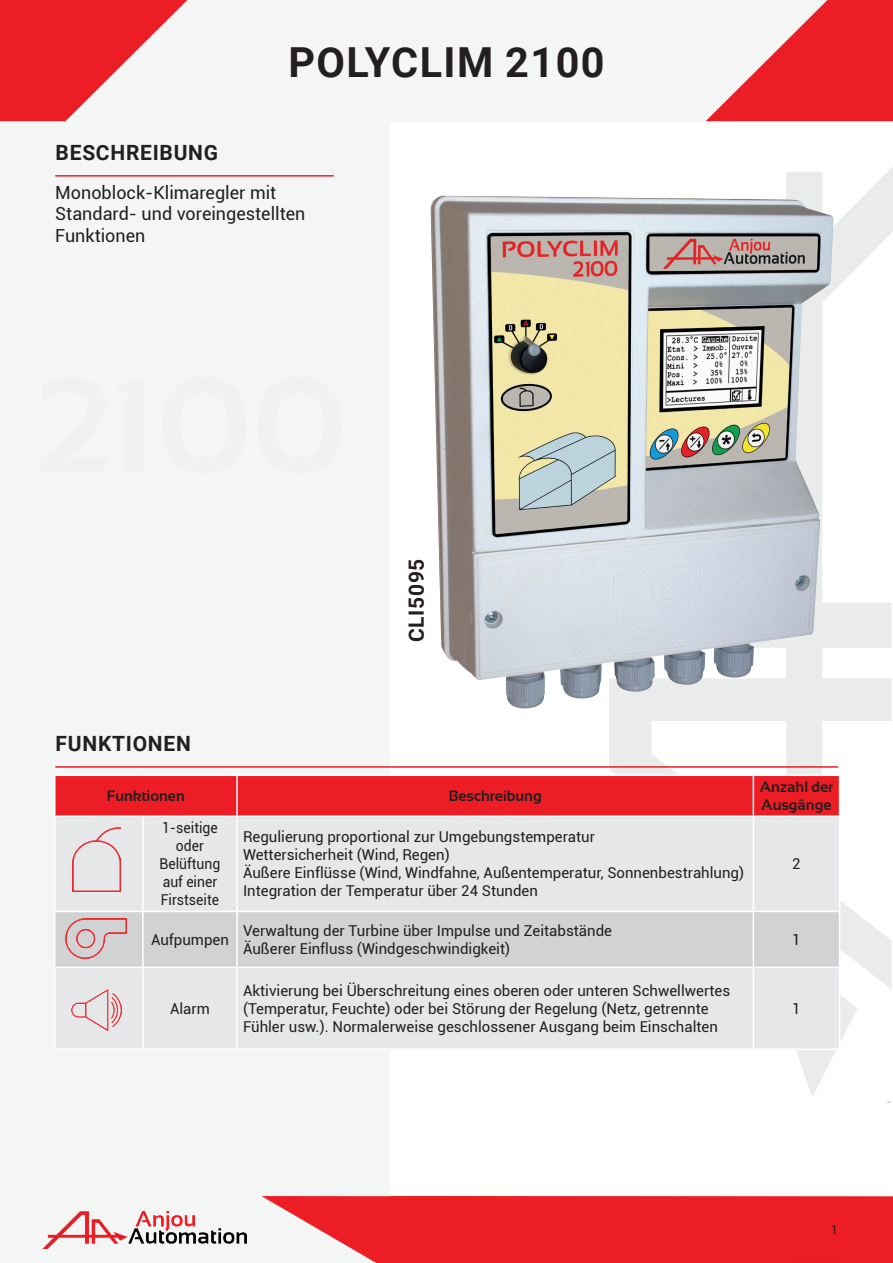
<style>
.page{position:relative;width:893px;height:1263px;background:#fff}
.page>*{position:absolute;margin:0;border:0;box-sizing:border-box;transform-origin:0 0}
.t1{font:700 41.4px "Roboto";letter-spacing:.035em;color:#231f20}
.t2{font:700 21px "Roboto";letter-spacing:.035em;color:#231f20}
.t3{font:18px/21.6px "Roboto";color:#231f20}
.t4{font:15px/18px "Roboto";color:#231f20}
.t5{font:15px/18px "Roboto";color:#231f20;text-align:center;scale:.93 1}
.t6{font:700 15px/18px "Sansation";color:#231f20}
.t7{font:12px "Minion Pro";color:#231f20}
</style>
<div class="page">
<div style="left:0;top:0;width:389px;height:1263px;background:#f4f5f5"></div>
<div style="left:0;top:0;width:893px;height:121px;background:#f4f5f5"></div>
<svg style="left:0;top:0;width:187px;height:121px"></svg>
<svg style="left:706px;top:0;width:187px;height:121px"></svg>
<svg style="left:261px;top:1196px;width:632px;height:67px;background:#ec3138"></svg>
<svg style="left:609px;top:167px;width:284px;height:930px"></svg>
<hr style="left:55px;top:175px;width:279px;height:2px;background:#ec1d25">
<hr style="left:55px;top:766px;width:783px;height:2px;background:#ec1d25">
<div style="left:56px;top:776px;width:783px;height:39px;background:#ec1d25"></div>
<div style="left:56px;top:817px;width:783px;height:231px;background:#e6e7e9"></div>
<div style="left:56px;top:912px;width:783px;height:55px;background:#d1d2d4"></div>
<hr style="left:236px;top:776px;width:2px;height:39px;background:#fff">
<hr style="left:237px;top:774px;width:516px;height:2px;background:#fff">
<hr style="left:753px;top:774px;width:87px;height:2px;background:#fff">
<hr style="left:753px;top:776px;width:1px;height:39px;background:#fff">
<hr style="left:839px;top:776px;width:1px;height:39px;background:#fff">
<hr style="left:237px;top:815px;width:516px;height:2px;background:#fff">
<hr style="left:753px;top:815px;width:87px;height:2px;background:#fff">
<hr style="left:54px;top:774px;width:89px;height:2px;background:#fff">
<hr style="left:54px;top:776px;width:2px;height:39px;background:#fff">
<hr style="left:143px;top:774px;width:94px;height:2px;background:#fff">
<hr style="left:54px;top:815px;width:89px;height:2px;background:#fff">
<hr style="left:143px;top:815px;width:94px;height:2px;background:#fff">
<hr style="left:142px;top:817px;width:2px;height:94px;background:#fff">
<hr style="left:839px;top:817px;width:1px;height:94px;background:#fff">
<hr style="left:753px;top:817px;width:1px;height:94px;background:#fff">
<hr style="left:54px;top:817px;width:2px;height:94px;background:#fff">
<hr style="left:236px;top:817px;width:2px;height:94px;background:#fff">
<hr style="left:54px;top:911px;width:89px;height:1px;background:#fff">
<hr style="left:54px;top:912px;width:2px;height:55px;background:#fff">
<hr style="left:143px;top:911px;width:94px;height:1px;background:#fff">
<hr style="left:142px;top:912px;width:2px;height:55px;background:#fff">
<hr style="left:237px;top:911px;width:516px;height:1px;background:#fff">
<hr style="left:236px;top:912px;width:2px;height:55px;background:#fff">
<hr style="left:753px;top:911px;width:87px;height:1px;background:#fff">
<hr style="left:753px;top:912px;width:1px;height:55px;background:#fff">
<hr style="left:839px;top:912px;width:1px;height:55px;background:#fff">
<hr style="left:54px;top:967px;width:89px;height:1px;background:#fff">
<hr style="left:54px;top:968px;width:2px;height:80px;background:#fff">
<hr style="left:54px;top:1048px;width:89px;height:2px;background:#fff">
<hr style="left:143px;top:967px;width:94px;height:1px;background:#fff">
<hr style="left:142px;top:968px;width:2px;height:80px;background:#fff">
<hr style="left:143px;top:1048px;width:94px;height:2px;background:#fff">
<hr style="left:237px;top:967px;width:516px;height:1px;background:#fff">
<hr style="left:236px;top:968px;width:2px;height:80px;background:#fff">
<hr style="left:237px;top:1048px;width:516px;height:2px;background:#fff">
<hr style="left:753px;top:967px;width:87px;height:1px;background:#fff">
<hr style="left:753px;top:968px;width:1px;height:80px;background:#fff">
<hr style="left:839px;top:968px;width:1px;height:80px;background:#fff">
<hr style="left:753px;top:1048px;width:87px;height:2px;background:#fff">
<img style="left:430px;top:196px;width:404px;height:513px">
<img style="left:73px;top:828px;width:48px;height:64px">
<img style="left:72px;top:990px;width:50px;height:41px">
<img style="left:65px;top:918px;width:62px;height:40px">
<h2 class="t2" style="left:56px;top:138px;width:164px">BESCHREIBUNG</h2>
<h1 class="t1" style="left:278px;top:33px;width:338px">POLYCLIM NG 31</h1>
<h1 class="t1" style="left:288px;top:33px;width:318px">POLYCLIM 2100</h1>
<p class="t3" style="left:55px;top:181px;width:252px">Monoblock-Klimaregler mit<br>Standard- und voreingestellten<br>Funktionen</p>
<h2 class="t2" style="left:402px;top:642px;width:85px;rotate:-90deg">CLI5095</h2>
<h2 class="t2" style="left:56px;top:729px;width:137px">FUNKTIONEN</h2>
<p class="t6" style="left:107px;top:787px;width:80px">Funktionen</p>
<p class="t6" style="left:449px;top:787px;width:95px">Beschreibung</p>
<p class="t6" style="left:760px;top:778px;width:75px">Anzahl der<br>Ausgänge</p>
<p class="t5" style="left:160px;top:818px;width:67px">1-seitige oder<br>Belüftung auf einer<br>Firstseite</p>
<p class="t4" style="left:243px;top:827px;width:503px">Regulierung proportional zur Umgebungstemperatur<br>Wettersicherheit (Wind, Regen)<br>Äußere Einflüsse (Wind, Windfahne, Außentemperatur, Sonnenbestrahlung)<br>Integration der Temperatur über 24 Stunden</p>
<p class="t4" style="left:792px;top:854px;width:10px">2</p>
<p class="t4" style="left:151px;top:930px;width:79px">Aufpumpen</p>
<p class="t4" style="left:243px;top:921px;width:371px">Verwaltung der Turbine über Impulse und Zeitabstände<br>Äußerer Einfluss (Windgeschwindigkeit)</p>
<p class="t4" style="left:792px;top:930px;width:10px">1</p>
<p class="t4" style="left:170px;top:999px;width:41px">Alarm</p>
<p class="t4" style="left:243px;top:981px;width:489px">Aktivierung bei Überschreitung eines oberen oder unteren Schwellwertes (Temperatur, Feuchte) oder bei Störung der Regelung (Netz, getrennte<br>Fühler usw.). Normalerweise geschlossener Ausgang beim Einschalten</p>
<p class="t4" style="left:792px;top:999px;width:10px">1</p>
<p class="t7" style="left:831px;top:1222px;width:7px">1</p>
</div>
